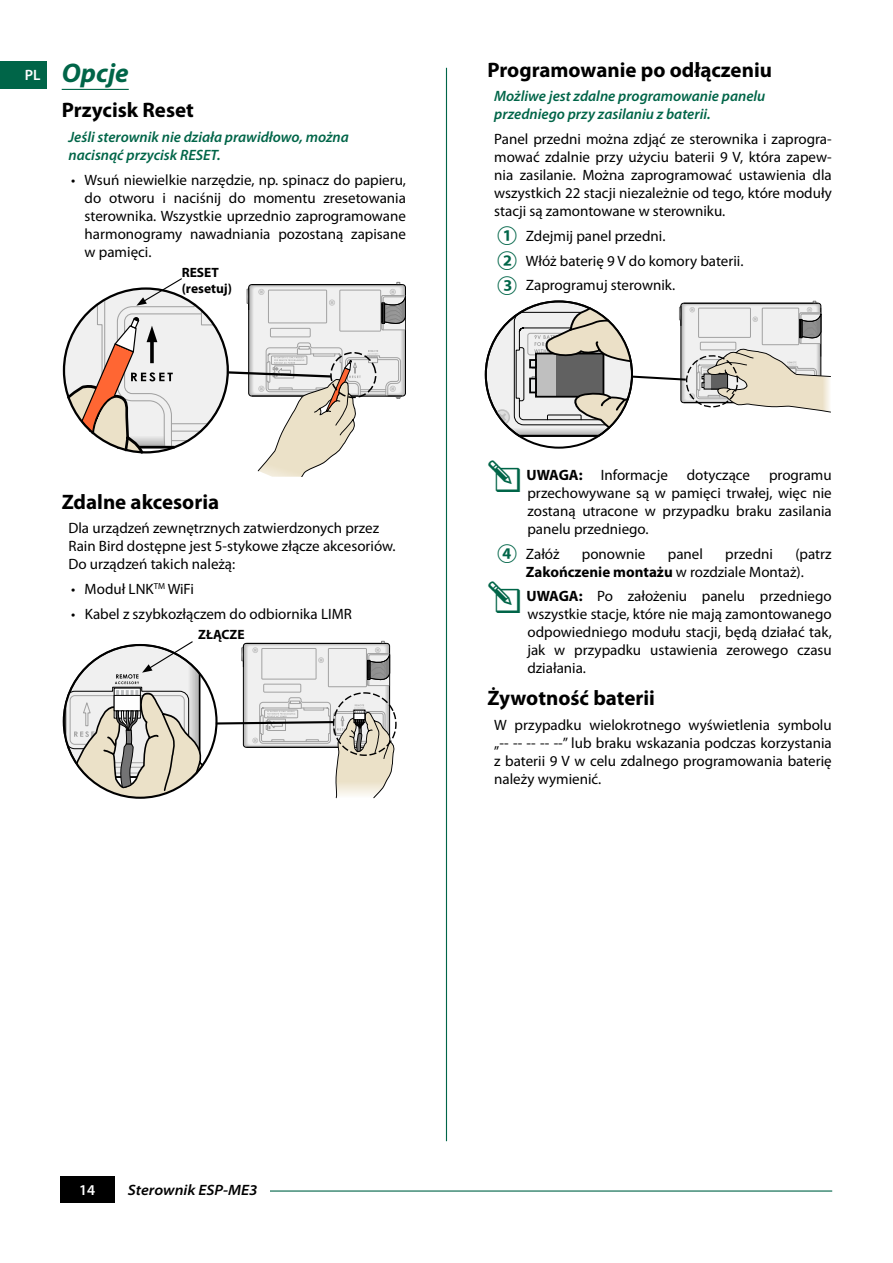
<style>
.page{position:relative;width:893px;height:1263px;background:#fff}
.page>*{position:absolute;margin:0;border:0;box-sizing:border-box;transform-origin:0 0}
.t1{font:italic 700 27px "Myriad Pro";color:#006548}
.t2{font:700 21px "Myriad Pro";color:#000}
.t3{font:15px/18px "Myriad Pro";color:#000;text-align:justify}
.t4{font:italic 600 15px/18px "Myriad Pro";color:#006548}
.t5{font:italic 600 semi-expanded 15px "Myriad Pro";color:#000}
.t6{font:600 15px "Myriad Pro";color:#fff}
.t7{font:700 13.5px/16.2px "Myriad Pro";color:#000}
.s1{font-weight:700}
</style>
<div class="page">
<hr style="left:446px;top:68px;width:1px;height:1073px;background:#006548">
<hr style="left:215px;top:1190px;width:617px;height:1px;background:#006548">
<div style="left:60px;top:1176px;width:54px;height:26px;background:#000"></div>
<div style="left:0;top:62px;width:47px;height:27px;background:#006548"></div>
<div style="left:128px;top:1184px;width:141px;height:11px;background:#fff"></div>
<hr style="left:62px;top:89px;width:67px;height:1px;background:#006548">
<svg style="left:62px;top:278px;width:344px;height:199px"></svg>
<svg style="left:214px;top:641px;width:183px;height:158px"></svg>
<svg style="left:62px;top:641px;width:143px;height:157px"></svg>
<svg style="left:484px;top:300px;width:347px;height:138px"></svg>
<p class="t6" style="left:25px;top:67px;width:17px">PL</p>
<h1 class="t1" style="left:62px;top:58px;width:69px">Opcje</h1>
<h2 class="t2" style="left:62px;top:99px;width:134px">Przycisk Reset</h2>
<p class="t4" style="left:68px;top:128px;width:282px">Jeśli sterownik nie działa prawidłowo, można nacisnąć przycisk RESET.</p>
<p class="t3" style="left:85px;top:171px;width:323px;text-indent:-14px">• Wsuń niewielkie narzędzie, np. spinacz do papieru, do otworu i naciśnij do momentu zresetowania sterownika. Wszystkie uprzednio zaprogramowane harmonogramy nawadniania pozostaną zapisane w pamięci.</p>
<p class="t7" style="left:182px;top:264px;width:52px">RESET (resetuj)</p>
<h2 class="t2" style="left:62px;top:490px;width:159px">Zdalne akcesoria</h2>
<p class="t3" style="left:68px;top:520px;width:329px;text-align:left">Dla urządzeń zewnętrznych zatwierdzonych przez<br>Rain Bird dostępne jest 5-stykowe złącze akcesoriów.<br>Do urządzeń takich należą:</p>
<p class="t3" style="left:71px;top:580px;width:124px">• Moduł LNK<sup>TM</sup> WiFi</p>
<p class="t3" style="left:71px;top:605px;width:282px">• Kabel z szybkozłączem do odbiornika LIMR</p>
<p class="t7" style="left:198px;top:626px;width:48px">ZŁĄCZE</p>
<h2 class="t2" style="left:487px;top:58px;width:286px">Programowanie po odłączeniu</h2>
<p class="t4" style="left:494px;top:88px;width:273px">Możliwe jest zdalne programowanie panelu przedniego przy zasilaniu z baterii.</p>
<p class="t3" style="left:494px;top:130px;width:339px">Panel przedni można zdjąć ze sterownika i zaprogra&shy;mować zdalnie przy użyciu baterii 9 V, która zapew&shy;nia zasilanie. Można zaprogramować ustawienia dla wszystkich 22 stacji niezależnie od tego, które moduły stacji są zamontowane w sterowniku.</p>
<p class="t3" style="left:526px;top:224px;width:219px;line-height:24.8px;text-align:left">Zdejmij panel przedni.<br>Włóż baterię 9 V do komory baterii.<br>Zaprogramuj sterownik.</p>
<p class="t3" style="left:526px;top:466px;width:143px"><span class="s1">UWAGA:</span> Informacje</p>
<p class="t3" style="left:687px;top:466px;width:65px">dotyczące</p>
<p class="t3" style="left:527px;top:466px;width:306px;text-indent:242px">programu przechowywane są w pamięci trwałej, więc nie zostaną utracone w przypadku braku zasilania panelu przedniego.</p>
<p class="t3" style="left:526px;top:545px;width:35px">Załóż</p>
<p class="t3" style="left:582px;top:545px;width:65px">ponownie</p>
<p class="t3" style="left:668px;top:545px;width:37px">panel</p>
<p class="t3" style="left:725px;top:545px;width:49px">przedni</p>
<p class="t3" style="left:526px;top:545px;width:307px;text-indent:270px">(patrz<br><span class="s1">Zakończenie montażu</span> w rozdziale Montaż).</p>
<p class="t3" style="left:526px;top:588px;width:307px"><span class="s1">UWAGA:</span> Po założeniu panelu przedniego wszystkie stacje, które nie mają zamontowanego odpowiedniego modułu stacji, będą działać tak, jak w przypadku ustawienia zerowego czasu działania.</p>
<h2 class="t2" style="left:487px;top:687px;width:169px">Żywotność baterii</h2>
<p class="t3" style="left:494px;top:716px;width:339px">W przypadku wielokrotnego wyświetlenia symbolu „-- -- -- -- --” lub braku wskazania podczas korzystania z baterii 9 V w celu zdalnego programowania baterię należy wymienić.</p>
<p class="t6" style="left:79px;top:1181px;width:18px">14</p>
<p class="t5" style="left:128px;top:1181px;width:131px">Sterownik ESP-ME3</p>
</div>
